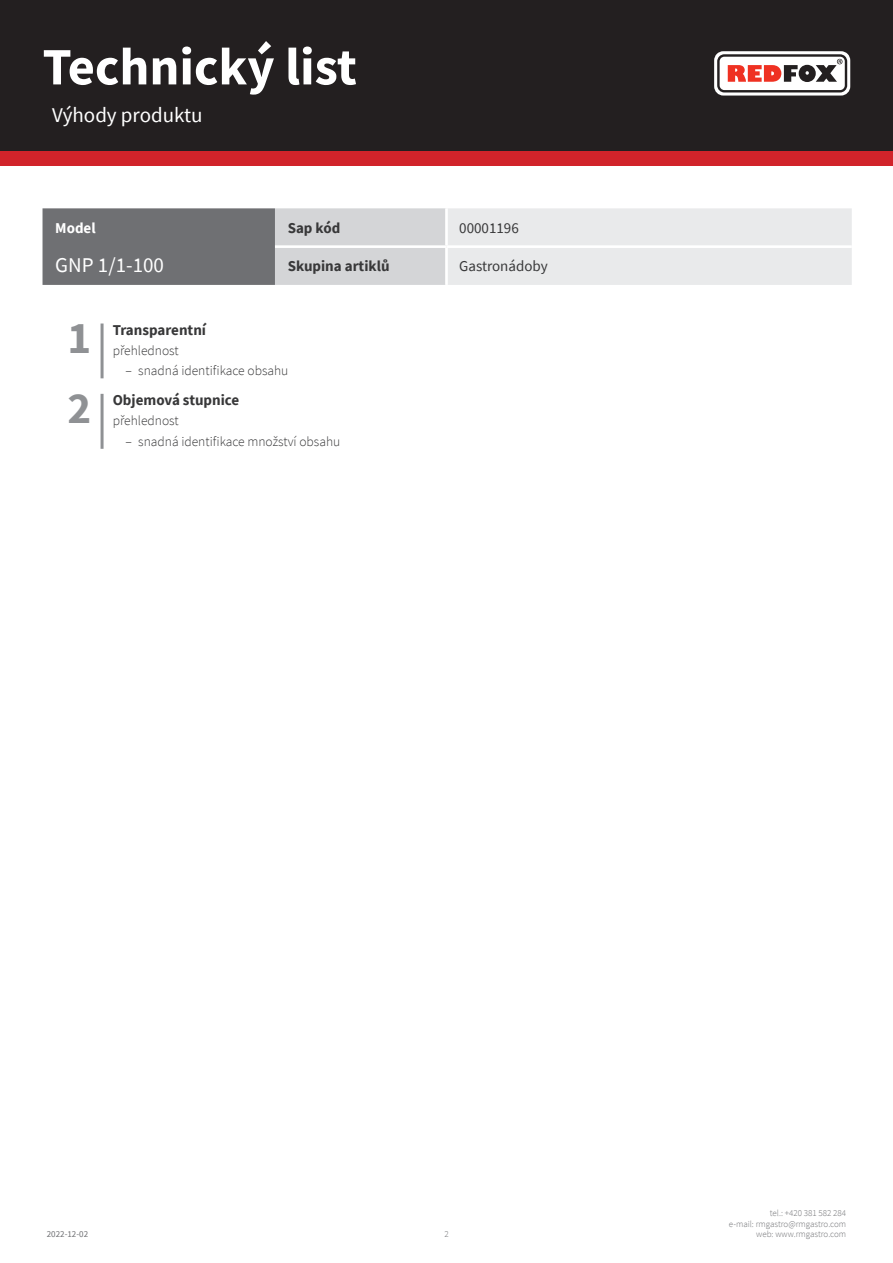
<style>
.page{position:relative;width:893px;height:1263px;background:#fff}
.page>*{position:absolute;margin:0;border:0;box-sizing:border-box;transform-origin:0 0}
.t1{font:700 52.5px "Source Sans Pro";color:#fff}
.TraitNr{font:700 45px "Source Sans Pro";color:#8f9194}
.kapitola{font:21px "Source Sans Pro";color:#fff}
.tabulka_-_headline{font:21px "Source Sans Pro";color:#fff}
.TraitParameter{font:700 15px "Source Sans Pro";color:#383839}
.tabulka_-_text{font:700 15px "Source Sans Pro";color:#383839}
.tabulka_-_text-2{font:15px "Source Sans Pro";color:#383839}
.tabulka_-_text-3{font:700 15px "Source Sans Pro";color:#fff}
.TraitAdventage{font:300 13.5px "Source Sans Pro";color:#383839}
.t2{font:300 9px/10.8px "Source Sans Pro";color:#6f7073;text-align:right}
.t3{font:9px "Source Sans Pro";color:#6f7073}
</style>
<div class="page">
<div style="left:0;top:0;width:893px;height:166px;background:#d1232a"></div>
<div style="left:0;top:0;width:893px;height:151px;background:#231f20"></div>
<svg style="left:714px;top:51px;width:136px;height:45px"></svg>
<hr style="left:101px;top:323px;width:3px;height:56px;background:#8f9194">
<hr style="left:101px;top:394px;width:3px;height:55px;background:#8f9194">
<svg style="left:43px;top:208px;width:809px;height:77px;background:#c0c1c3"></svg>
<hr style="left:445px;top:208px;width:3px;height:37px;background:#fff">
<hr style="left:275px;top:245px;width:171px;height:3px;background:#fff">
<hr style="left:446px;top:245px;width:406px;height:3px;background:#fff">
<hr style="left:445px;top:248px;width:3px;height:37px;background:#fff">
<h1 class="t1" style="left:43px;top:31px;width:316px">Technický list</h1>
<p class="kapitola" style="left:52px;top:101px;width:152px">Výhody produktu</p>
<p class="tabulka_-_text-3" style="left:55px;top:218px;width:42px">Model</p>
<p class="tabulka_-_text" style="left:288px;top:218px;width:54px">Sap kód</p>
<p class="tabulka_-_text-2" style="left:459px;top:219px;width:61px">00001196</p>
<p class="tabulka_-_headline" style="left:55px;top:251px;width:110px">GNP 1/1-100</p>
<p class="tabulka_-_text" style="left:288px;top:256px;width:103px">Skupina artiklů</p>
<p class="tabulka_-_text-2" style="left:459px;top:257px;width:90px">Gastronádoby</p>
<p class="TraitNr" style="left:68px;top:307px;width:25px">1</p>
<p class="TraitParameter" style="left:113px;top:319px;width:95px">Transparentní</p>
<p class="TraitAdventage" style="left:113px;top:342px;width:68px">přehlednost</p>
<p class="TraitAdventage" style="left:125px;top:363px;width:164px">– snadná identifikace obsahu</p>
<p class="TraitNr" style="left:68px;top:377px;width:25px">2</p>
<p class="TraitParameter" style="left:113px;top:390px;width:128px">Objemová stupnice</p>
<p class="TraitAdventage" style="left:113px;top:412px;width:68px">přehlednost</p>
<p class="TraitAdventage" style="left:125px;top:433px;width:216px">– snadná identifikace množství obsahu</p>
<p class="t3" style="left:47px;top:1229px;width:43px">2022-12-02</p>
<p class="t2" style="left:444px;top:1229px;width:6px">2</p>
<p class="t2" style="left:729px;top:1207px;width:119px">tel.: +420 381 582 284<br>e-mail: rmgastro@rmgastro.com web: www.rmgastro.com</p>
</div>
